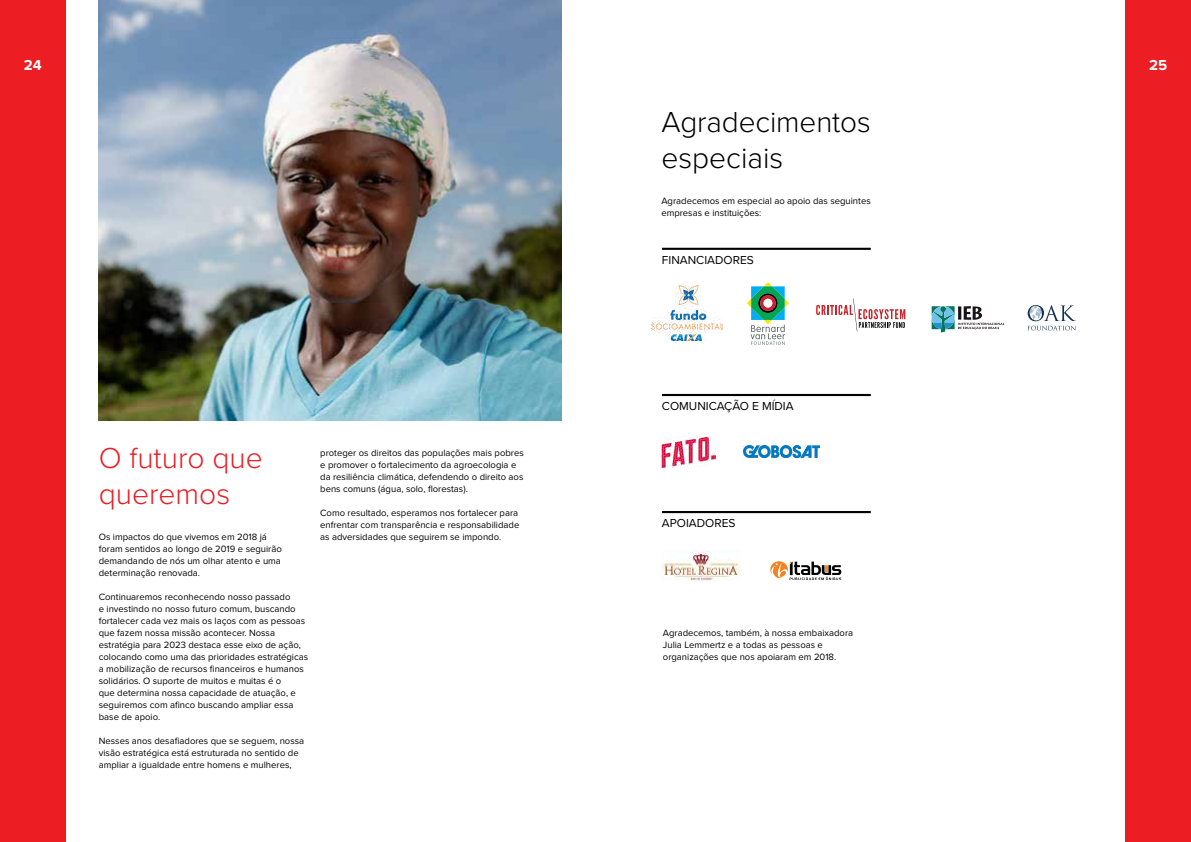
<style>
.page{position:relative;width:1191px;height:842px;background:#fff}
.page>*{position:absolute;margin:0;border:0;box-sizing:border-box;transform-origin:0 0}
.t1{font:300 30px/36px "Proxima Nova";letter-spacing:-.005em;color:#000}
.t2{font:300 30px/36px "Proxima Nova";color:#ed1d24}
.t3{font:700 15px "Proxima Nova";color:#fff}
.t4{font:12px "Proxima Nova";color:#000}
.t5{font:9.5px/12px "Proxima Nova";color:#000}
</style>
<div class="page">
<div style="left:0;top:0;width:66px;height:842px;background:#ed1d24"></div>
<div style="left:1125px;top:0;width:66px;height:842px;background:#ed1d24"></div>
<img style="left:99px;top:0;width:462px;height:421px">
<svg style="left:747px;top:282px;width:42px;height:63px"></svg>
<svg style="left:816px;top:298px;width:89px;height:33px"></svg>
<img style="left:651px;top:285px;width:72px;height:56px">
<svg style="left:931px;top:306px;width:73px;height:26px"></svg>
<svg style="left:1027px;top:305px;width:49px;height:25px"></svg>
<img style="left:661px;top:437px;width:55px;height:32px">
<svg style="left:770px;top:561px;width:71px;height:19px"></svg>
<img style="left:661px;top:550px;width:79px;height:30px">
<img style="left:743px;top:445px;width:77px;height:12px">
<hr style="left:662px;top:248px;width:208px;height:2px;background:#000">
<hr style="left:662px;top:394px;width:208px;height:2px;background:#000">
<hr style="left:662px;top:511px;width:208px;height:2px;background:#000">
<h2 class="t3" style="left:24px;top:54px;width:19px">24</h2>
<h2 class="t3" style="left:1149px;top:54px;width:20px">25</h2>
<h1 class="t1" style="left:661px;top:102px;width:211px">Agradecimentos especiais</h1>
<p class="t5" style="left:661px;top:194px;width:211px">Agradecemos em especial ao apoio das seguintes empresas e instituições:</p>
<p class="t4" style="left:662px;top:251px;width:93px">FINANCIADORES</p>
<h1 class="t2" style="left:99px;top:438px;width:166px">O futuro que queremos</h1>
<p class="t5" style="left:99px;top:530px;width:185px">Os impactos do que vivemos em 2018 já foram sentidos ao longo de 2019 e seguirão demandando de nós um olhar atento e uma determinação renovada.</p>
<p class="t5" style="left:99px;top:590px;width:211px">Continuaremos reconhecendo nosso passado<br>e investindo no nosso futuro comum, buscando fortalecer cada vez mais os laços com as pessoas que fazem nossa missão acontecer. Nossa estratégia para 2023 destaca esse eixo de ação, colocando como uma das prioridades estratégicas a mobilização de recursos financeiros e humanos solidários. O suporte de muitos e muitas é o<br>que determina nossa capacidade de atuação, e seguiremos com afinco buscando ampliar essa base de apoio.</p>
<p class="t5" style="left:99px;top:734px;width:207px">Nesses anos desafiadores que se seguem, nossa visão estratégica está estruturada no sentido de ampliar a igualdade entre homens e mulheres,</p>
<p class="t5" style="left:320px;top:446px;width:205px">proteger os direitos das populações mais pobres e promover o fortalecimento da agroecologia e da resiliência climática, defendendo o direito aos bens comuns (água, solo, florestas).</p>
<p class="t5" style="left:320px;top:506px;width:201px">Como resultado, esperamos nos fortalecer para enfrentar com transparência e responsabilidade as adversidades que seguirem se impondo.</p>
<p class="t4" style="left:662px;top:397px;width:133px">COMUNICAÇÃO E MÍDIA</p>
<p class="t4" style="left:662px;top:514px;width:75px">APOIADORES</p>
<p class="t5" style="left:663px;top:626px;width:192px">Agradecemos, também, à nossa embaixadora<br>Julia Lemmertz e a todas as pessoas e organizações que nos apoiaram em 2018.</p>
</div>
